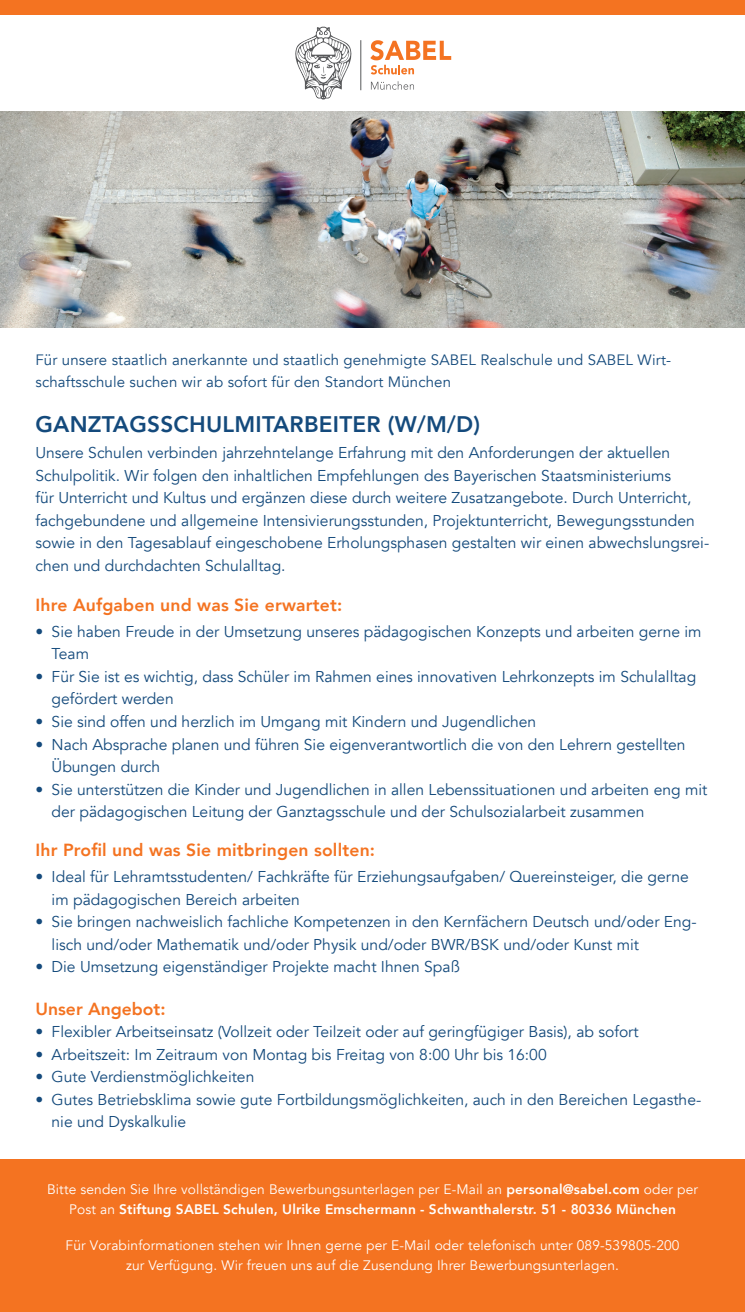
<style>
.page{position:relative;width:745px;height:1312px;background:#fff}
.page>*{position:absolute;margin:0;border:0;box-sizing:border-box;transform-origin:0 0}
.t1{font:800 22.5px "Avenir";letter-spacing:.01em;color:#144a7c}
.t2{font:800 17.5px "Avenir";letter-spacing:.01em;color:#f47321}
.t3{font:15.62px/22.5px "Avenir";color:#144a7c}
.t4{font:15px/21.2px "Avenir";letter-spacing:.01em;color:#144a7c}
.t5{font:800 13.75px/20px "Avenir";letter-spacing:.01em;color:#fff;text-align:center}
.t6{font:13.75px/20px "Avenir";letter-spacing:.01em;color:#fff;text-align:center}
.s1{font-weight:400}
</style>
<div class="page">
<div style="left:0;top:1159px;width:744px;height:152px;background:#f47321"></div>
<svg style="left:370px;top:40px;width:81px;height:34px"></svg>
<svg style="left:295px;top:27px;width:56px;height:72px"></svg>
<hr style="left:360px;top:40px;width:1px;height:50px;background:#57585a">
<svg style="left:370px;top:81px;width:44px;height:9px"></svg>
<div style="left:0;top:0;width:744px;height:14px;background:#f47321"></div>
<img style="left:0;top:111px;width:744px;height:216px">
<p class="t4" style="left:35px;top:350px;width:636px">Für unsere staatlich anerkannte und staatlich genehmigte SABEL Realschule und SABEL Wirt&shy;schaftsschule suchen wir ab sofort für den Standort München</p>
<h1 class="t1" style="left:35px;top:406px;width:446px">GANZTAGSSCHULMITARBEITER (W/M/D)</h1>
<p class="t3" style="left:35px;top:441px;width:674px">Unsere Schulen verbinden jahrzehntelange Erfahrung mit den Anforderungen der aktuellen Schulpolitik. Wir folgen den inhaltlichen Empfehlungen des Bayerischen Staatsministeriums<br>für Unterricht und Kultus und ergänzen diese durch weitere Zusatzangebote. Durch Unterricht, fachgebundene und allgemeine Intensivierungsstunden, Projektunterricht, Bewegungsstunden sowie in den Tagesablauf eingeschobene Erholungsphasen gestalten wir einen abwechslungsrei&shy;chen und durchdachten Schulalltag.</p>
<p class="t2" style="left:35px;top:590px;width:308px">Ihre Aufgaben und was Sie erwartet:</p>
<p class="t3" style="left:52px;top:620px;width:651px;text-indent:-16px">• Sie haben Freude in der Umsetzung unseres pädagogischen Konzepts und arbeiten gerne im<br>Team</p>
<p class="t3" style="left:52px;top:665px;width:645px;text-indent:-16px">• Für Sie ist es wichtig, dass Schüler im Rahmen eines innovativen Lehrkonzepts im Schulalltag gefördert werden</p>
<p class="t3" style="left:35px;top:710px;width:502px">• Sie sind offen und herzlich im Umgang mit Kindern und Jugendlichen</p>
<p class="t3" style="left:52px;top:733px;width:635px;text-indent:-16px">• Nach Absprache planen und führen Sie eigenverantwortlich die von den Lehrern gestellten<br>Übungen durch</p>
<p class="t3" style="left:52px;top:778px;width:656px;text-indent:-16px">• Sie unterstützen die Kinder und Jugendlichen in allen Lebenssituationen und arbeiten eng mit der pädagogischen Leitung der Ganztagsschule und der Schulsozialarbeit zusammen</p>
<p class="t2" style="left:35px;top:835px;width:341px">Ihr Profil und was Sie mitbringen sollten:</p>
<p class="t3" style="left:52px;top:865px;width:638px;text-indent:-16px">• Ideal für Lehramtsstudenten/ Fachkräfte für Erziehungsaufgaben/ Quereinsteiger, die gerne im pädagogischen Bereich arbeiten</p>
<p class="t3" style="left:52px;top:910px;width:646px;text-indent:-16px">• Sie bringen nachweislich fachliche Kompetenzen in den Kernfächern Deutsch und/oder Eng&shy;lisch und/oder Mathematik und/oder Physik und/oder BWR/BSK und/oder Kunst mit</p>
<p class="t3" style="left:35px;top:955px;width:425px">• Die Umsetzung eigenständiger Projekte macht Ihnen Spaß</p>
<p class="t2" style="left:35px;top:994px;width:131px">Unser Angebot:</p>
<p class="t3" style="left:35px;top:1020px;width:604px">• Flexibler Arbeitseinsatz (Vollzeit oder Teilzeit oder auf geringfügiger Basis), ab sofort</p>
<p class="t3" style="left:35px;top:1043px;width:512px">• Arbeitszeit: Im Zeitraum von Montag bis Freitag von 8:00 Uhr bis 16:00</p>
<p class="t3" style="left:35px;top:1065px;width:220px">• Gute Verdienstmöglichkeiten</p>
<p class="t3" style="left:52px;top:1088px;width:650px;text-indent:-16px">• Gutes Betriebsklima sowie gute Fortbildungsmöglichkeiten, auch in den Bereichen Legasthe&shy;nie und Dyskalkulie</p>
<p class="t5" style="left:47px;top:1178px;width:652px"><span class="s1">Bitte senden Sie Ihre vollständigen Bewerbungsunterlagen per E-Mail an</span> personal@sabel.com <span class="s1">oder per<br>Post an</span> Stiftung SABEL Schulen, Ulrike Emschermann - Schwanthalerstr. 51 - 80336 München</p>
<p class="t6" style="left:65px;top:1235px;width:615px">Für Vorabinformationen stehen wir Ihnen gerne per E-Mail oder telefonisch unter 089-539805-200 zur Verfügung. Wir freuen uns auf die Zusendung Ihrer Bewerbungsunterlagen.</p>
</div>
